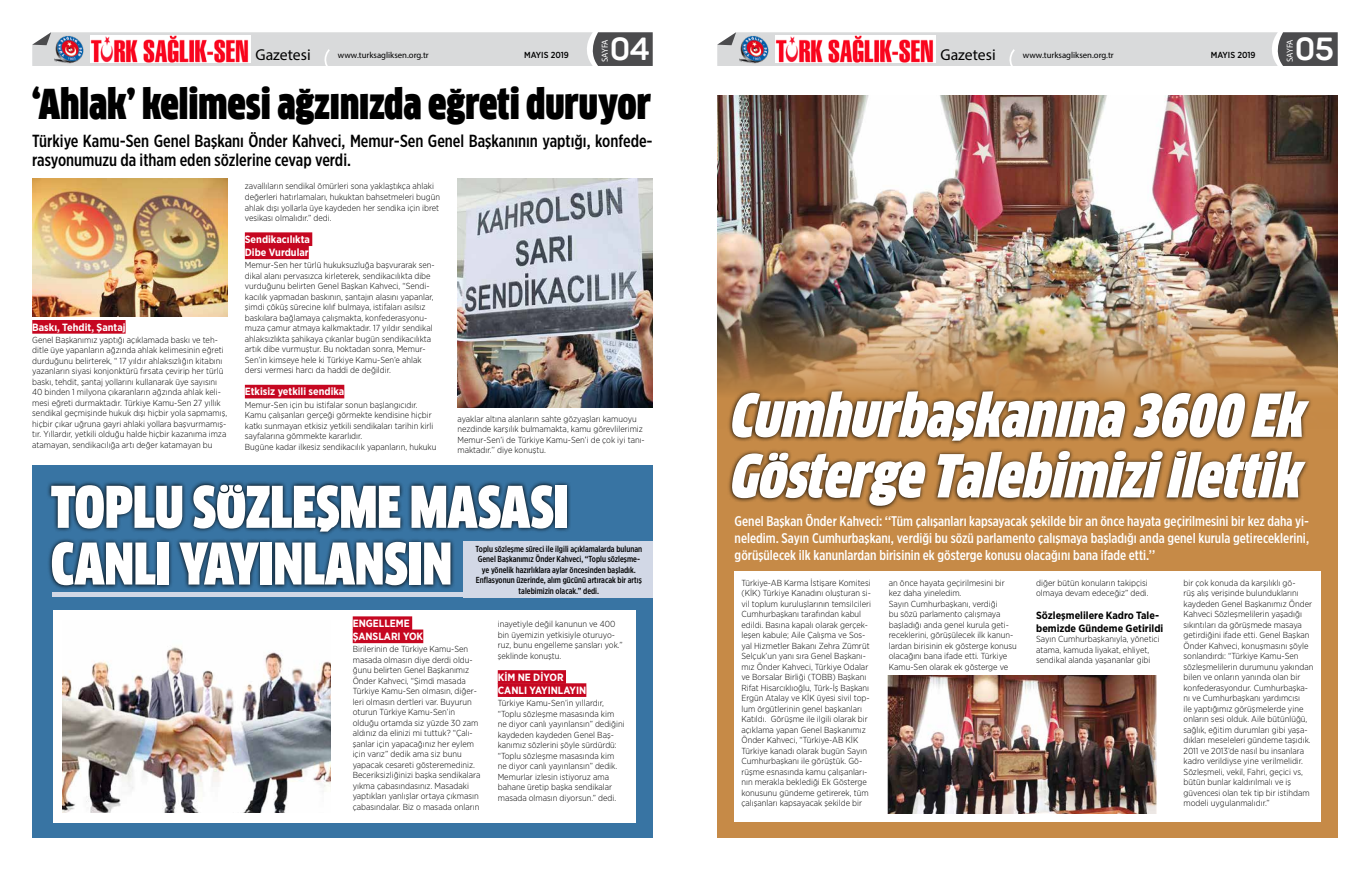
<style>
.page{position:relative;width:1370px;height:869px;background:#fff}
.page>*{position:absolute;margin:0;border:0;box-sizing:border-box;transform-origin:0 0}
.t1{font:italic 900 condensed 57.75px/60.6px "Clan OT";color:#fff}
.t2{font:900 condensed 56px/56.7px "Clan OT";color:#fff}
.t3{font:900 condensed 40.25px "Clan OT";color:#000}
.t4{font:700 31.5px "Panton";color:#fff}
.t5{font:500 17.5px/19.2px "Gotham X Narrow";color:#000}
.t6{font:15.75px "Myriad Pro";color:#000}
.t7{font:500 14px/16.8px "Gotham X Narrow";color:#fff;text-align:justify}
.t8{font:700 10.5px/13.1px "Gotham Narrow";color:#fff}
.t9{font:700 10.5px/12.6px "Gotham Narrow";color:#000}
.t10{font:300 8.75px/10.5px "Gotham Narrow";color:#000}
.t11{font:500 8.75px/10.5px "Gotham X Narrow";color:#000;text-align:center}
.t12{font:8.75px "Myriad Pro";color:#000}
.t13{font:500 8.75px "Gotham Narrow";color:#000}
.t14{font:8.75px "Myriad Pro";letter-spacing:-.04em;color:#fff}
</style>
<div class="page">
<svg style="left:32px;top:32px;width:620px;height:34px;background:#c9c9cb"></svg>
<img style="left:55px;top:35px;width:30px;height:28px">
<img style="left:91px;top:36px;width:160px;height:26px">
<img style="left:195px;top:41px;width:12px;height:20px">
<svg style="left:717px;top:32px;width:620px;height:34px;background:#c9cacb"></svg>
<img style="left:739px;top:35px;width:30px;height:28px">
<img style="left:775px;top:36px;width:160px;height:26px">
<img style="left:880px;top:41px;width:11px;height:20px">
<div style="left:32px;top:465px;width:620px;height:372px;background:#3874a3"></div>
<div style="left:53px;top:610px;width:582px;height:212px;background:#fff"></div>
<div style="left:353px;top:616px;width:59px;height:13px;background:#c60721"></div>
<div style="left:353px;top:629px;width:70px;height:14px;background:#c60721"></div>
<div style="left:497px;top:669px;width:69px;height:14px;background:#c60721"></div>
<div style="left:497px;top:683px;width:89px;height:13px;background:#c60721"></div>
<svg style="left:48px;top:481px;width:522px;height:108px"></svg>
<div style="left:463px;top:540px;width:189px;height:57px;background:#d2d8e6"></div>
<div style="left:53px;top:592px;width:533px;height:5px;background:#d2d8e6"></div>
<img style="left:63px;top:647px;width:267px;height:165px">
<div style="left:32px;top:320px;width:94px;height:13px;background:#c60721"></div>
<div style="left:245px;top:232px;width:67px;height:14px;background:#c60721"></div>
<div style="left:245px;top:245px;width:64px;height:14px;background:#c60721"></div>
<div style="left:245px;top:384px;width:99px;height:14px;background:#c60721"></div>
<img style="left:457px;top:178px;width:195px;height:229px">
<div style="left:717px;top:95px;width:620px;height:742px;background:#c68a47"></div>
<img style="left:717px;top:95px;width:620px;height:298px">
<div style="left:734px;top:570px;width:586px;height:250px;background:#fff"></div>
<svg style="left:727px;top:386px;width:585px;height:124px"></svg>
<img style="left:887px;top:675px;width:269px;height:138px">
<img style="left:32px;top:178px;width:195px;height:138px">
<h3 class="t6" style="left:255px;top:45px;width:57px">Gazetesi</h3>
<p class="t12" style="left:338px;top:49px;width:92px">www.turksagliksen.org.tr</p>
<p class="t13" style="left:524px;top:49px;width:46px">MAYIS 2019</p>
<p class="t14" style="left:599px;top:62px;width:24px;rotate:-90deg">SAYFA</p>
<h3 class="t4" style="left:610px;top:30px;width:41px">04</h3>
<h3 class="t6" style="left:940px;top:45px;width:57px">Gazetesi</h3>
<p class="t12" style="left:1022px;top:49px;width:92px">www.turksagliksen.org.tr</p>
<p class="t13" style="left:1210px;top:49px;width:46px">MAYIS 2019</p>
<p class="t14" style="left:1284px;top:62px;width:24px;rotate:-90deg">SAYFA</p>
<h3 class="t4" style="left:1294px;top:30px;width:40px">05</h3>
<h3 class="t3" style="left:32px;top:82px;width:620px">‘Ahlak’ kelimesi ağzınızda eğreti duruyor</h3>
<h3 class="t5" style="left:32px;top:131px;width:622px">Türkiye Kamu-Sen Genel Başkanı Önder Kahveci, Memur-Sen Genel Başkanının yaptığı, konfede&shy;rasyonumuzu da itham eden sözlerine cevap verdi.</h3>
<p class="t8" style="left:32px;top:320px;width:95px">Baskı, Tehdit, Şantaj</p>
<p class="t10" style="left:32px;top:334px;width:196px">Genel Başkanımız yaptığı açıklamada baskı ve teh&shy;ditle üye yapanların ağzında ahlak kelimesinin eğreti durduğunu belirterek, “ 17 yıldır ahlaksızlığın kitabını yazanların siyasi konjonktürü fırsata çevirip her türlü baskı, tehdit, şantaj yollarını kullanarak üye sayısını 40 binden 1 milyona çıkaranların ağzında ahlak keli&shy;mesi eğreti durmaktadır. Türkiye Kamu-Sen 27 yıllık sendikal geçmişinde hukuk dışı hiçbir yola sapmamış, hiçbir çıkar uğruna gayri ahlaki yollara başvurmamış&shy;tır. Yıllardır, yetkili olduğu halde hiçbir kazanıma imza atamayan, sendikacılığa artı değer katamayan bu</p>
<p class="t10" style="left:245px;top:181px;width:197px">zavallıların sendikal ömürleri sona yaklaştıkça ahlaki değerleri hatırlamaları, hukuktan bahsetmeleri bugün ahlak dışı yollarla üye kaydeden her sendika için ibret vesikası olmalıdır.” dedi.</p>
<p class="t8" style="left:245px;top:232px;width:67px">Sendikacılıkta<br>Dibe Vurdular</p>
<p class="t10" style="left:245px;top:260px;width:191px">Memur-Sen her türlü hukuksuzluğa başvurarak sen&shy;dikal alanı pervasızca kirleterek, sendikacılıkta dibe vurduğunu belirten Genel Başkan Kahveci, “Sendi&shy;kacılık yapmadan baskının, şantajın alasını yapanlar, şimdi çöküş sürecine kılıf bulmaya, istifaları asılsız baskılara bağlamaya çalışmakta, konfederasyonu&shy;muza çamur atmaya kalkmaktadır. 17 yıldır sendikal ahlaksızlıkta şahikaya çıkanlar bugün sendikacılıkta artık dibe vurmuştur. Bu noktadan sonra, Memur-Sen’in kimseye hele ki Türkiye Kamu-Sen’e ahlak dersi vermesi harcı da haddi de değildir.</p>
<p class="t8" style="left:245px;top:385px;width:101px">Etkisiz yetkili sendika</p>
<p class="t10" style="left:245px;top:399px;width:193px">Memur-Sen için bu istifalar sonun başlangıcıdır.<br>Kamu çalışanları gerçeği görmekte kendisine hiçbir katkı sunmayan etkisiz yetkili sendikaları tarihin kirli sayfalarına gömmekte kararlıdır.<br>Bugüne kadar ilkesiz sendikacılık yapanların, hukuku</p>
<p class="t10" style="left:457px;top:413px;width:189px">ayaklar altına alanların sahte gözyaşları kamuoyu nezdinde karşılık bulmamakta, kamu görevlilerimiz Memur-Sen’i de Türkiye Kamu-Sen’i de çok iyi tanı&shy;maktadır.’’ diye konuştu.</p>
<h2 class="t2" style="left:51px;top:479px;width:519px">TOPLU SÖZLEŞME MASASI<br>CANLI YAYINLANSIN</h2>
<p class="t11" style="left:475px;top:543px;width:168px">Toplu sözleşme süreci ile ilgili açıklamalarda bulunan Genel Başkanımız Önder Kahveci, “Toplu sözleşme&shy;ye yönelik hazırlıklara aylar öncesinden başladık.<br>Enflasyonun üzerinde, alım gücünü artıracak bir artış talebimizin olacak.” dedi.</p>
<p class="t8" style="left:353px;top:616px;width:72px">ENGELLEME<br>ŞANSLARI YOK</p>
<p class="t10" style="left:353px;top:643px;width:129px">Birilerinin de Türkiye Kamu-Sen masada olmasın diye derdi oldu&shy;ğunu belirten Genel Başkanımız Önder Kahveci, “Şimdi masada Türkiye Kamu-Sen olmasın, diğer&shy;leri olmasın dertleri var. Buyurun oturun Türkiye Kamu-Sen’in olduğu ortamda siz yüzde 30 zam aldınız da elinizi mi tuttuk? “Çalı&shy;şanlar için yapacağınız her eylem için varız” dedik ama siz bunu yapacak cesareti gösteremediniz.<br>Beceriksizliğinizi başka sendikalara yıkma çabasındasınız. Masadaki yaptıkları yanlışlar ortaya çıkmasın çabasındalar. Biz o masada onların</p>
<p class="t10" style="left:497px;top:618px;width:126px">inayetiyle değil kanunun ve 400 bin üyemizin yetkisiyle oturuyo&shy;ruz, bunu engelleme şansları yok.” şeklinde konuştu.</p>
<p class="t8" style="left:497px;top:670px;width:90px">KİM NE DİYOR<br>CANLI YAYINLAYIN</p>
<p class="t10" style="left:497px;top:697px;width:128px">Türkiye Kamu-Sen’in yıllardır, “Toplu sözleşme masasında kim ne diyor canlı yayınlansın” dediğini kaydeden kaydeden Genel Baş&shy;kanımız sözlerini şöyle sürdürdü: “Toplu sözleşme masasında kim ne diyor canlı yayınlansın” dedik.<br>Memurlar izlesin istiyoruz ama bahane üretip başka sendikalar masada olmasın diyorsun.” dedi.</p>
<h1 class="t1" style="left:727px;top:386px;width:589px">Cumhurbaşkanına 3600 Ek<br>Gösterge Talebimiziİlettik</h1>
<p class="t7" style="left:734px;top:512px;width:576px">Genel Başkan Önder Kahveci: ‘‘Tüm çalışanları kapsayacak şekilde bir an önce hayata geçirilmesini bir kez daha yi&shy;neledim. Sayın Cumhurbaşkanı, verdiği bu sözü parlamento çalışmaya başladığı anda genel kurula getireceklerini, görüşülecek ilk kanunlardan birisinin ek gösterge konusu olacağını bana ifade etti.’’</p>
<p class="t10" style="left:741px;top:576px;width:131px">Türkiye-AB Karma İstişare Komitesi (KİK) Türkiye Kanadını oluşturan si&shy;vil toplum kuruluşlarının temsilcileri Cumhurbaşkanı tarafından kabul edildi. Basına kapalı olarak gerçek&shy;leşen kabule; Aile Çalışma ve Sos&shy;yal Hizmetler Bakanı Zehra Zümrüt Selçuk’un yanı sıra Genel Başkanı&shy;mız Önder Kahveci, Türkiye Odalar ve Borsalar Birliği (TOBB) Başkanı Rifat Hisarcıklıoğlu, Türk-İş Başkanı Ergün Atalay ve KİK üyesi sivil top&shy;lum örgütlerinin genel başkanları Katıldı. Görüşme ile ilgili olarak bir açıklama yapan Genel Başkanımız Önder Kahveci, “Türkiye-AB KİK Türkiye kanadı olarak bugün Sayın Cumhurbaşkanı ile görüştük. Gö&shy;rüşme esnasında kamu çalışanları&shy;nın merakla beklediği Ek Gösterge konusunu gündeme getirerek, tüm çalışanları kapsayacak şekilde bir</p>
<p class="t10" style="left:888px;top:576px;width:130px">an önce hayata geçirilmesini bir kez daha yineledim.<br>Sayın Cumhurbaşkanı, verdiği<br>bu sözü parlamento çalışmaya başladığı anda genel kurula geti&shy;receklerini, görüşülecek ilk kanun&shy;lardan birisinin ek gösterge konusu olacağını bana ifade etti. Türkiye<br>Kamu-Sen olarak ek gösterge ve</p>
<p class="t10" style="left:1036px;top:576px;width:114px">diğer bütün konuların takipçisi olmaya devam edeceğiz” dedi.</p>
<p class="t9" style="left:1036px;top:608px;width:129px">Sözleşmelilere Kadro Tale&shy;bemizde Gündeme Getirildi</p>
<p class="t10" style="left:1036px;top:633px;width:125px">Sayın Cumhurbaşkanıyla, yönetici atama, kamuda liyakat, ehliyet, sendikal alanda yaşananlar gibi</p>
<p class="t10" style="left:1183px;top:576px;width:131px">bir çok konuda da karşılıklı gö-<br>rüş alış verişinde bulunduklarını kaydeden Genel Başkanımız Önder Kahveci Sözleşmelilerin yaşadığı sıkıntıları da görüşmede masaya getirdiğini ifade etti. Genel Başkan Önder Kahveci, konuşmasını şöyle sonlandırdı: “Türkiye Kamu-Sen sözleşmelilerin durumunu yakından bilen ve onların yanında olan bir konfederasyondur. Cumhurbaşka&shy;nı ve Cumhurbaşkanı yardımcısı<br>ile yaptığımız görüşmelerde yine onların sesi olduk. Aile bütünlüğü, sağlık, eğitim durumları gibi yaşa&shy;dıkları meseleleri gündeme taşıdık.<br>2011 ve 2013’de nasıl bu insanlara kadro verildiyse yine verilmelidir.<br>Sözleşmeli, vekil, Fahri, geçici vs, bütün bunlar kaldırılmalı ve iş güvencesi olan tek tip bir istihdam modeli uygulanmalıdır.”</p>
</div>
